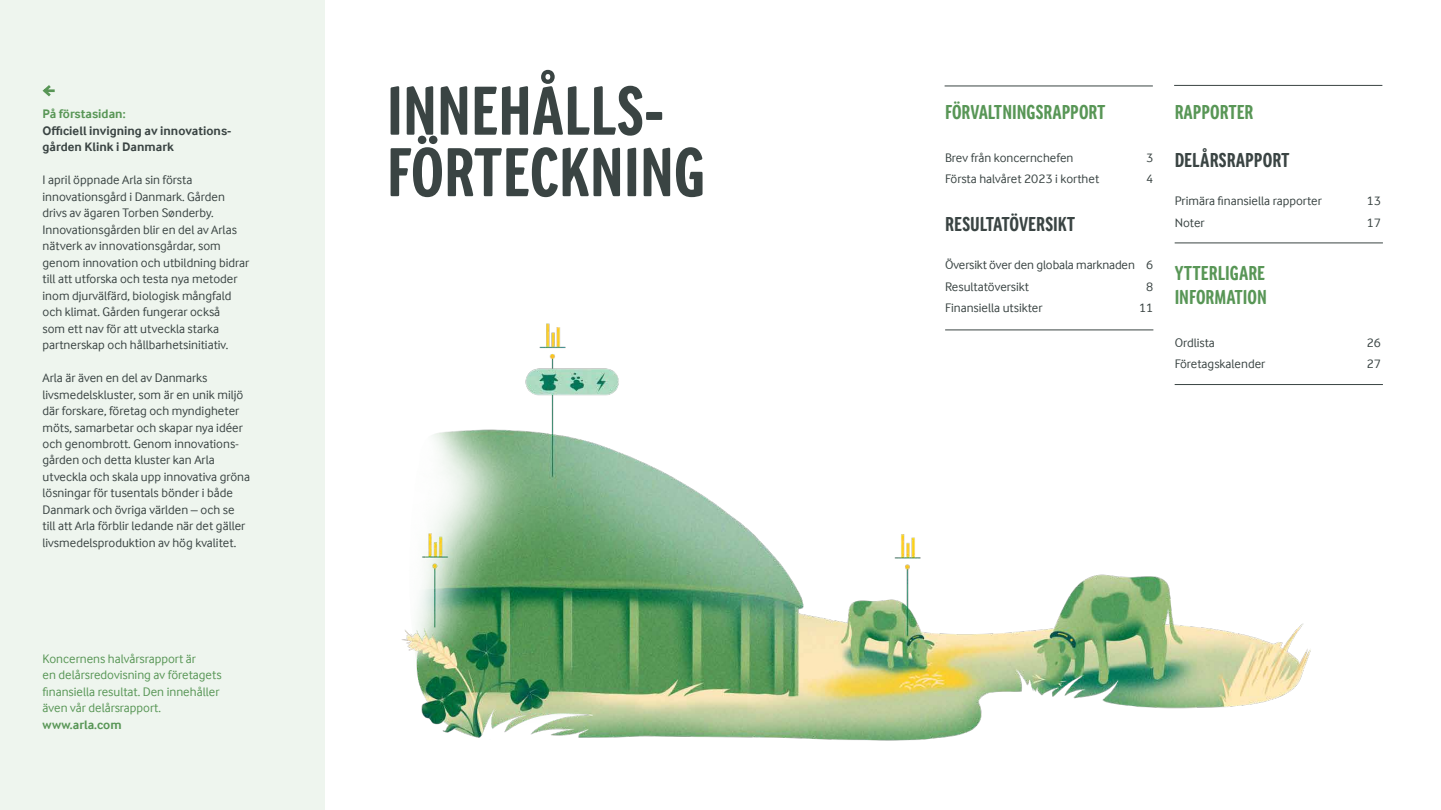
<style>
.page{position:relative;width:1441px;height:810px;background:#fff}
.page>*{position:absolute;margin:0;border:0;box-sizing:border-box;transform-origin:0 0}
.t1{font:700 72px/61.5px "Arla Inter Face Condensed";color:#3a4443}
.t2{font:700 21px/24px "Arla Inter Face Condensed";color:#589656}
.t3{font:700 21px "Arla Inter Face Condensed";color:#3a4443}
.t4{font:12.75px/16.5px "Arla Inter Face W";color:#3a4443}
.t5{font:12.75px/16.5px "Arla Inter Face W";color:#589656}
.t6{font:700 12.75px/16.5px "Arla Inter Face W";color:#3a4443}
.t7{font:700 12.75px "Arla Inter Face W";color:#589656}
</style>
<div class="page">
<div style="left:0;top:0;width:324px;height:810px;background:#eef5ee"></div>
<svg style="left:42px;top:85px;width:13px;height:12px"></svg>
<hr style="left:944px;top:86px;width:208px;height:1px;background:#3a4443">
<hr style="left:1173px;top:85px;width:209px;height:1px;background:#3a4443">
<img style="left:401px;top:323px;width:910px;height:418px">
<hr style="left:1174px;top:243px;width:208px;height:1px;background:#3a4443">
<hr style="left:945px;top:330px;width:208px;height:1px;background:#3a4443">
<hr style="left:1174px;top:384px;width:208px;height:1px;background:#3a4443">
<p class="t7" style="left:43px;top:106px;width:84px">På förstasidan:</p>
<p class="t6" style="left:43px;top:122px;width:190px">Officiell invigning av innovations&shy;gården Klink i Danmark</p>
<p class="t4" style="left:43px;top:171px;width:208px">I april öppnade Arla sin första innovationsgård i Danmark. Gården drivs av ägaren Torben Sønderby.<br>Innovationsgården blir en del av Arlas nätverk av innovationsgårdar, som genom innovation och utbildning bidrar till att utforska och testa nya metoder inom djurvälfärd, biologisk mångfald och klimat. Gården fungerar också<br>som ett nav för att utveckla starka partnerskap och hållbarhetsinitiativ.</p>
<p class="t4" style="left:43px;top:369px;width:209px">Arla är även en del av Danmarks livsmedelskluster, som är en unik miljö där forskare, företag och myndigheter möts, samarbetar och skapar nya idéer och genombrott. Genom innovations&shy;gården och detta kluster kan Arla utveckla och skala upp innovativa gröna lösningar för tusentals bönder i både Danmark och övriga världen – och se till att Arla förblir ledande när det gäller livsmedelsproduktion av hög kvalitet.</p>
<p class="t5" style="left:43px;top:650px;width:180px">Koncernens halvårsrapport är<br>en delårsredovisning av företagets finansiella resultat. Den innehåller även vår delårsrapport.</p>
<p class="t7" style="left:43px;top:717px;width:81px">www.arla.com</p>
<h1 class="t1" style="left:387px;top:79px;width:320px">INNEHÅLLS-<br>FÖRTECKNING</h1>
<h2 class="t2" style="left:945px;top:99px;width:162px">FÖRVALTNINGSRAPPORT</h2>
<p class="t4" style="left:945px;top:149px;width:130px">Brev från koncernchefen</p>
<p class="t4" style="left:1146px;top:149px;width:9px">3</p>
<p class="t4" style="left:945px;top:171px;width:156px">Första halvåret 2023 i korthet</p>
<p class="t4" style="left:1146px;top:171px;width:9px">4</p>
<h2 class="t3" style="left:945px;top:212px;width:132px">RESULTATÖVERSIKT</h2>
<p class="t4" style="left:945px;top:254px;width:210px;line-height:21.6px">Översikt över den globala marknaden 6<br>Resultatöversikt</p>
<p class="t4" style="left:1146px;top:278px;width:9px">8</p>
<p class="t4" style="left:945px;top:300px;width:99px">Finansiella utsikter</p>
<p class="t4" style="left:1138px;top:300px;width:16px">11</p>
<h2 class="t2" style="left:1174px;top:99px;width:80px">RAPPORTER</h2>
<h2 class="t3" style="left:1174px;top:148px;width:116px">DELÅRSRAPPORT</h2>
<p class="t4" style="left:1174px;top:192px;width:149px">Primära finansiella rapporter</p>
<p class="t4" style="left:1366px;top:192px;width:16px">13</p>
<p class="t4" style="left:1174px;top:214px;width:32px">Noter</p>
<p class="t4" style="left:1366px;top:214px;width:16px">17</p>
<h2 class="t2" style="left:1174px;top:260px;width:94px">YTTERLIGARE<br>INFORMATION</h2>
<p class="t4" style="left:1174px;top:334px;width:42px">Ordlista</p>
<p class="t4" style="left:1366px;top:334px;width:16px">26</p>
<p class="t4" style="left:1174px;top:356px;width:92px">Företagskalender</p>
<p class="t4" style="left:1366px;top:356px;width:16px">27</p>
</div>
